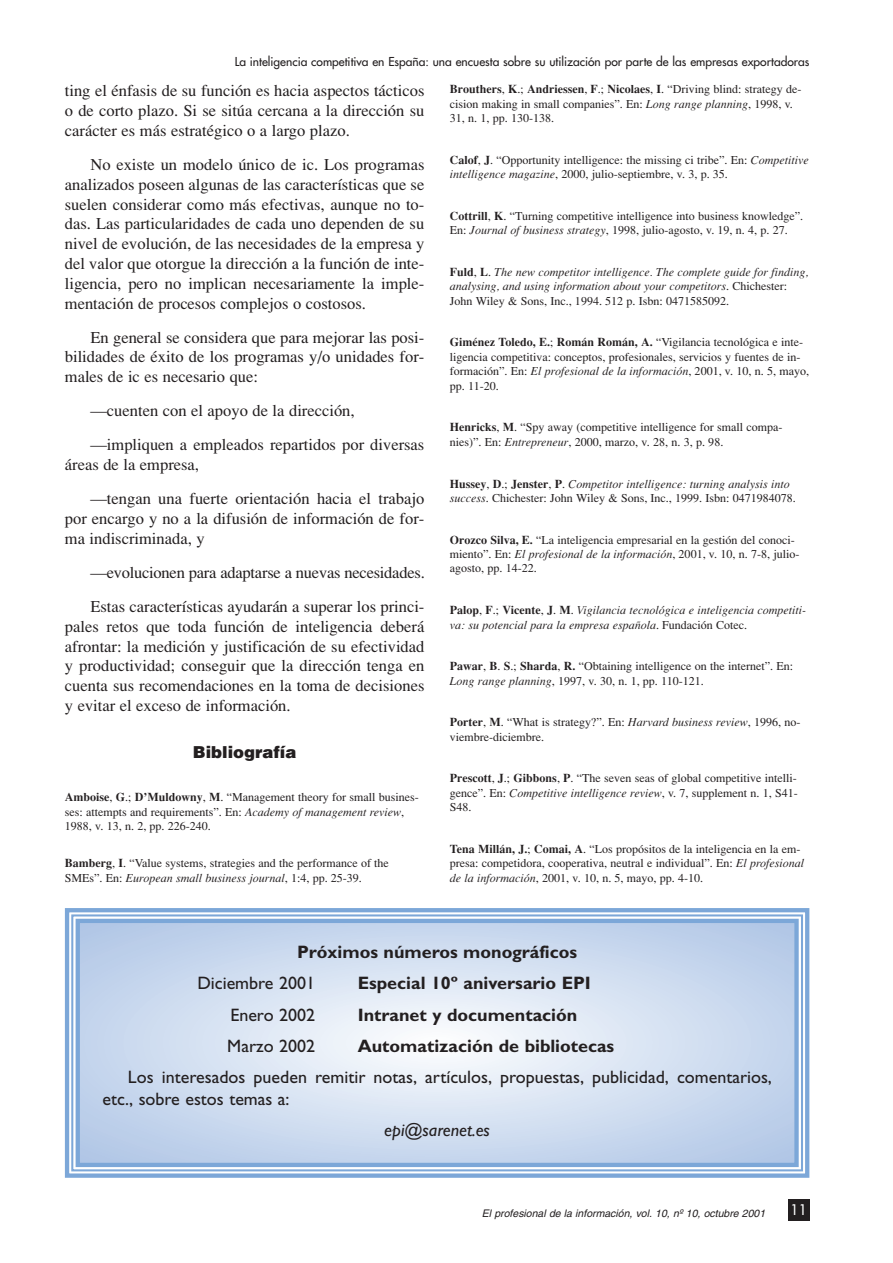
<style>
.page{position:relative;width:893px;height:1263px;background:#fff}
.page>*{position:absolute;margin:0;border:0;box-sizing:border-box;transform-origin:0 0}
.t1{font:18px/21.6px "Gill Sans";color:#231f20}
.t2{font:700 18px "Gill Sans";color:#231f20}
.t3{font:italic 18px "Gill Sans";color:#231f20}
.t4{font:16.5px/19.8px "Times";color:#231f20;text-align:justify}
.t5{font:900 16.5px "Helvetica";color:#231f20}
.t6{font:14.25px "Futura";color:#fff}
.t7{font:12px/14.4px "Times";color:#231f20}
.t8{font:italic 12px/14.4px "Times";color:#231f20}
.t9{font:12px "Futura";color:#231f20}
.t10{font:italic 10.5px "Helvetica";color:#231f20}
.s1{font-weight:700}
.s2{font-style:italic}
.s3{font-weight:700;font-style:normal}
.s4{font-style:normal}
</style>
<div class="page">
<div style="left:788px;top:1199px;width:21px;height:21px;background:#231f20"></div>
<svg style="left:64px;top:908px;width:746px;height:270px;background:#cbdaee"></svg>
<div style="left:71px;top:914px;width:732px;height:257px;border:2px solid #7ca7d8"></div>
<p class="t9" style="left:235px;top:55px;width:576px">La inteligencia competitiva en España: una encuesta sobre su utilización por parte de las empresas exportadoras</p>
<h2 class="t4" style="left:65px;top:82px;width:361px">ting el énfasis de su función es hacia aspectos tácticos o de corto plazo. Si se sitúa cercana a la dirección su carácter es más estratégico o a largo plazo.</h2>
<p class="t4" style="left:65px;top:156px;width:361px;text-indent:26px">No existe un modelo único de ic. Los programas analizados poseen algunas de las características que se suelen considerar como más efectivas, aunque no to&shy;das. Las particularidades de cada uno dependen de su nivel de evolución, de las necesidades de la empresa y del valor que otorgue la dirección a la función de inte&shy;ligencia, pero no implican necesariamente la imple&shy;mentación de procesos complejos o costosos.</p>
<h2 class="t4" style="left:65px;top:329px;width:361px;text-indent:26px">En general se considera que para mejorar las posi&shy;bilidades de éxito de los programas y/o unidades for&shy;males de ic es necesario que:</h2>
<h2 class="t4" style="left:90px;top:395px;width:335px;line-height:34px">—cuenten con el apoyo de la dirección, —impliquen a empleados repartidos por diversas</h2>
<h2 class="t4" style="left:90px;top:449px;width:335px;line-height:34px;text-indent:-26px">áreas de la empresa,<br>—tengan una fuerte orientación hacia el trabajo</h2>
<h2 class="t4" style="left:65px;top:510px;width:361px">por encargo y no a la difusión de información de for&shy;ma indiscriminada, y</h2>
<h2 class="t4" style="left:90px;top:557px;width:336px;line-height:34px">—evolucionen para adaptarse a nuevas necesidades.<br>Estas características ayudarán a superar los princi-</h2>
<p class="t4" style="left:65px;top:618px;width:361px">pales retos que toda función de inteligencia deberá afrontar: la medición y justificación de su efectividad y productividad; conseguir que la dirección tenga en cuenta sus recomendaciones en la toma de decisiones y evitar el exceso de información.</p>
<h2 class="t5" style="left:193px;top:746px;width:105px">Bibliografía</h2>
<p class="t7" style="left:65px;top:791px;width:355px"><span class="s1">Amboise</span>, <span class="s1">G</span>.; <span class="s1">D’Muldowny</span>, <span class="s1">M</span>. “Management theory for small busines&shy;ses: attempts and requirements”. En: <span class="s2">Academy of management review</span>,<br>1988, v. 13, n. 2, pp. 226-240.</p>
<p class="t7" style="left:65px;top:857px;width:325px"><span class="s1">Bamberg</span>, <span class="s1">I</span>. “Value systems, strategies and the performance of the<br>SMEs”. En: <span class="s2">European small business journal</span>, 1:4, pp. 25-39.</p>
<p class="t7" style="left:450px;top:83px;width:353px"><span class="s1">Brouthers</span>, <span class="s1">K</span>.; <span class="s1">Andriessen</span>, <span class="s1">F</span>.; <span class="s1">Nicolaes</span>, <span class="s1">I</span>. “Driving blind: strategy de&shy;cision making in small companies”. En: <span class="s2">Long range planning</span>, 1998, v.<br>31, n. 1, pp. 130-138.</p>
<p class="t7" style="left:450px;top:154px;width:360px"><span class="s1">Calof</span>, <span class="s1">J</span>. “Opportunity intelligence: the missing ci tribe”. En: <span class="s2">Competitive intelligence magazine</span>, 2000, julio-septiembre, v. 3, p. 35.</p>
<p class="t7" style="left:450px;top:210px;width:354px"><span class="s1">Cottrill</span>, <span class="s1">K</span>. “Turning competitive intelligence into business knowledge”.<br>En: <span class="s2">Journal of business strategy</span>, 1998, julio-agosto, v. 19, n. 4, p. 27.</p>
<p class="t8" style="left:450px;top:266px;width:360px"><span class="s3">Fuld</span><span class="s4">,</span> <span class="s3">L</span><span class="s4">.</span> The new competitor intelligence. The complete guide for finding, analysing, and using information about your competitors<span class="s4">. Chichester:<br>John Wiley &amp; Sons, Inc., 1994. 512 p. Isbn: 0471585092.</span></p>
<p class="t7" style="left:450px;top:336px;width:360px"><span class="s1">Giménez Toledo, E.</span>; <span class="s1">Román Román, A.</span> “Vigilancia tecnológica e inte&shy;ligencia competitiva: conceptos, profesionales, servicios y fuentes de in&shy;formación”. En: <span class="s2">El profesional de la información</span>, 2001, v. 10, n. 5, mayo, pp. 11-20.</p>
<p class="t7" style="left:450px;top:421px;width:334px"><span class="s1">Henricks</span>, <span class="s1">M</span>. “Spy away (competitive intelligence for small compa&shy;nies)”. En: <span class="s2">Entrepreneur</span>, 2000, marzo, v. 28, n. 3, p. 98.</p>
<p class="t7" style="left:450px;top:477px;width:347px"><span class="s1">Hussey</span>, <span class="s1">D</span>.; <span class="s1">Jenster</span>, <span class="s1">P</span>. <span class="s2">Competitor intelligence: turning analysis into success</span>. Chichester: John Wiley &amp; Sons, Inc., 1999. Isbn: 0471984078.</p>
<p class="t7" style="left:450px;top:534px;width:351px"><span class="s1">Orozco Silva, E.</span> “La inteligencia empresarial en la gestión del conoci&shy;miento”. En: <span class="s2">El profesional de la información</span>, 2001, v. 10, n. 7-8, julio&shy;agosto, pp. 14-22.</p>
<p class="t8" style="left:450px;top:604px;width:357px"><span class="s3">Palop</span><span class="s4">,</span> <span class="s3">F</span><span class="s4">.;</span> <span class="s3">Vicente</span><span class="s4">,</span> <span class="s3">J</span><span class="s4">.</span> <span class="s3">M</span><span class="s4">.</span> Vigilancia tecnológica e inteligencia competiti&shy;va: su potencial para la empresa española<span class="s4">. Fundación Cotec.</span></p>
<p class="t7" style="left:450px;top:660px;width:344px"><span class="s1">Pawar</span>, <span class="s1">B</span>. <span class="s1">S</span>.; <span class="s1">Sharda</span>, <span class="s1">R.</span> “Obtaining intelligence on the internet”. En:<br><span class="s2">Long range planning</span>, 1997, v. 30, n. 1, pp. 110-121.</p>
<p class="t7" style="left:450px;top:716px;width:352px"><span class="s1">Porter</span>, <span class="s1">M</span>. “What is strategy?”. En: <span class="s2">Harvard business review</span>, 1996, no&shy;viembre-diciembre.</p>
<p class="t7" style="left:450px;top:772px;width:349px;text-align:justify"><span class="s1">Prescott</span>, <span class="s1">J</span>.; <span class="s1">Gibbons</span>, <span class="s1">P</span>. “The seven seas of global competitive intelli&shy;gence”. En: <span class="s2">Competitive intelligence review</span>, v. 7, supplement n. 1, S41- S48.</p>
<p class="t7" style="left:450px;top:843px;width:356px"><span class="s1">Tena Millán, J.</span>; <span class="s1">Comai, A</span>. “Los propósitos de la inteligencia en la em&shy;presa: competidora, cooperativa, neutral e individual”. En: <span class="s2">El profesional de la información</span>, 2001, v. 10, n. 5, mayo, pp. 4-10.</p>
<h1 class="t2" style="left:297px;top:946px;width:282px">Próximos números monográficos</h1>
<h1 class="t1" style="left:197px;top:974px;width:119px">Diciembre 2001</h1>
<h1 class="t2" style="left:357px;top:977px;width:235px">Especial 10º aniversario EPI</h1>
<h1 class="t1" style="left:230px;top:1006px;width:86px">Enero 2002</h1>
<h1 class="t2" style="left:357px;top:1008px;width:221px">Intranet y documentación</h1>
<h1 class="t1" style="left:227px;top:1037px;width:89px">Marzo 2002</h1>
<h1 class="t2" style="left:357px;top:1040px;width:258px">Automatización de bibliotecas</h1>
<h1 class="t1" style="left:102px;top:1068px;width:671px;text-indent:26px">Los interesados pueden remitir notas, artículos, propuestas, publicidad, comentarios, etc., sobre estos temas a:</h1>
<h1 class="t3" style="left:384px;top:1124px;width:107px">epi@sarenet.es</h1>
<p class="t10" style="left:482px;top:1209px;width:287px">El profesional de la información, vol. 10, nº 10, octubre 2001</p>
<p class="t6" style="left:790px;top:1203px;width:18px">11</p>
</div>
